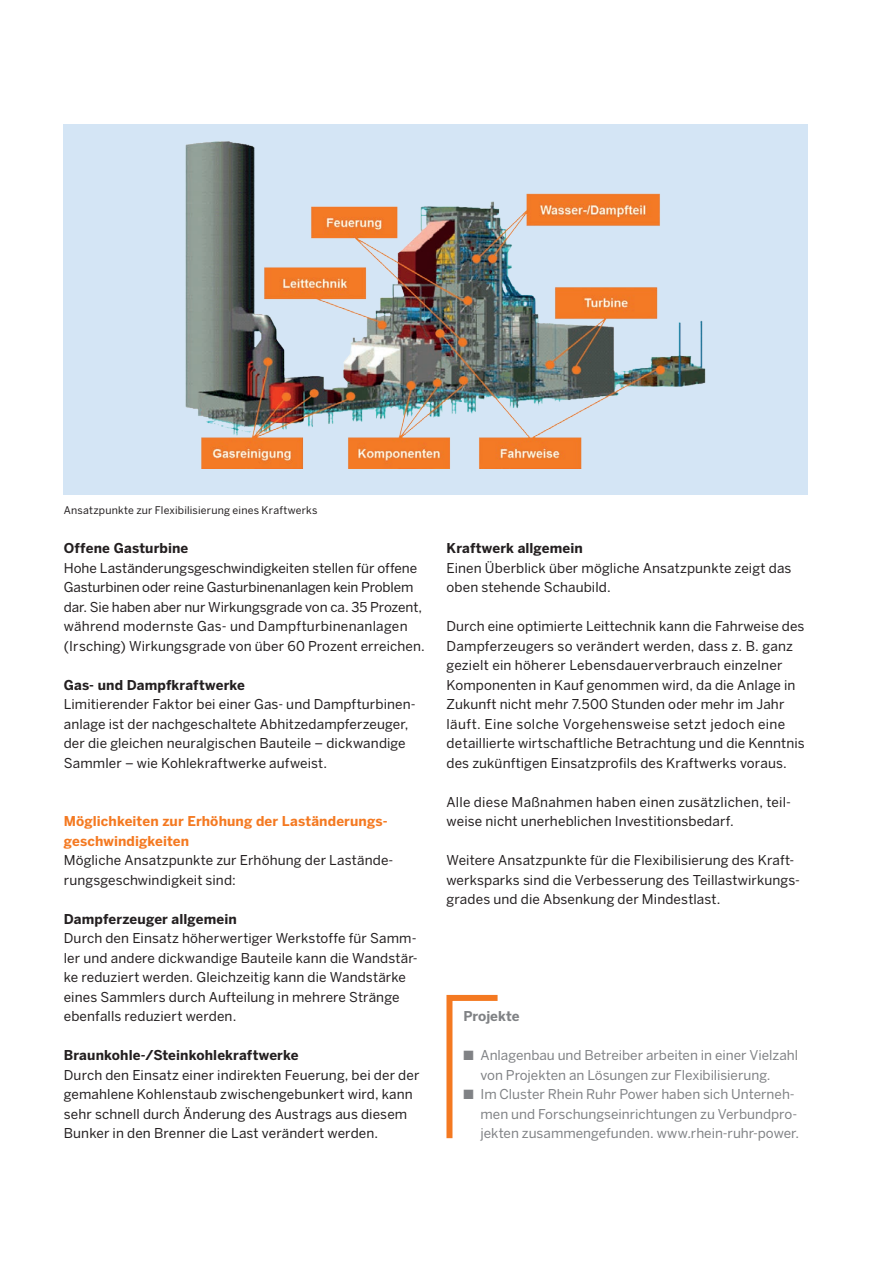
<style>
.page{position:relative;width:893px;height:1263px;background:#fff}
.page>*{position:absolute;margin:0;border:0;box-sizing:border-box;transform-origin:0 0}
.t1{font:13.5px/19.5px "Benton Sans";letter-spacing:.01em;color:#231f20}
.t2{font:13.5px/19.5px "Benton Sans";color:#808285}
.t3{font:700 13.5px "Benton Sans";letter-spacing:.01em;color:#231f20}
.t4{font:700 13.5px/19.5px "Benton Sans";letter-spacing:.01em;color:#f47921}
.t5{font:700 13.5px "Benton Sans";letter-spacing:-.005em;color:#808285}
.t6{font:10.5px "Benton Sans";letter-spacing:.015em;color:#231f20}
</style>
<div class="page">
<svg style="left:446px;top:994px;width:52px;height:145px"></svg>
<div style="left:64px;top:124px;width:744px;height:371px;background:#d4e5f5"></div>
<img style="left:185px;top:141px;width:521px;height:328px">
<p class="t6" style="left:64px;top:504px;width:255px">Ansatzpunkte zur Flexibilisierung eines Kraftwerks</p>
<p class="t3" style="left:64px;top:540px;width:126px">Offene Gasturbine</p>
<p class="t1" style="left:64px;top:558px;width:363px">Hohe Laständerungsgeschwindigkeiten stellen für offene Gasturbinen oder reine Gasturbinenanlagen kein Problem dar. Sie haben aber nur Wirkungsgrade von ca. 35 Prozent, während modernste Gas- und Dampfturbinenanlagen (Irsching) Wirkungsgrade von über 60 Prozent erreichen.</p>
<p class="t3" style="left:64px;top:677px;width:183px">Gas- und Dampfkraftwerke</p>
<p class="t1" style="left:64px;top:694px;width:353px">Limitierender Faktor bei einer Gas- und Dampfturbinen&shy;anlage ist der nachgeschaltete Abhitzedampferzeuger, der die gleichen neuralgischen Bauteile – dickwandige Sammler – wie Kohlekraftwerke aufweist.</p>
<p class="t4" style="left:64px;top:811px;width:325px">Möglichkeiten zur Erhöhung der Laständerungs&shy;geschwindigkeiten</p>
<p class="t1" style="left:64px;top:850px;width:331px">Mögliche Ansatzpunkte zur Erhöhung der Lastände&shy;rungsgeschwindigkeit sind:</p>
<p class="t3" style="left:64px;top:910px;width:175px">Dampferzeuger allgemein</p>
<p class="t1" style="left:64px;top:928px;width:355px">Durch den Einsatz höherwertiger Werkstoffe für Samm&shy;ler und andere dickwandige Bauteile kann die Wandstär&shy;ke reduziert werden. Gleichzeitig kann die Wandstärke eines Sammlers durch Aufteilung in mehrere Stränge ebenfalls reduziert werden.</p>
<p class="t3" style="left:64px;top:1047px;width:236px">Braunkohle-/Steinkohlekraftwerke</p>
<p class="t1" style="left:64px;top:1065px;width:357px">Durch den Einsatz einer indirekten Feuerung, bei der der gemahlene Kohlenstaub zwischengebunkert wird, kann sehr schnell durch Änderung des Austrags aus diesem Bunker in den Brenner die Last verändert werden.</p>
<p class="t3" style="left:446px;top:540px;width:138px">Kraftwerk allgemein</p>
<p class="t1" style="left:446px;top:558px;width:346px">Einen Überblick über mögliche Ansatzpunkte zeigt das oben stehende Schaubild.</p>
<p class="t1" style="left:446px;top:616px;width:360px">Durch eine optimierte Leittechnik kann die Fahrweise des Dampferzeugers so verändert werden, dass z. B. ganz gezielt ein höherer Lebensdauerverbrauch einzelner Komponenten in Kauf genommen wird, da die Anlage in Zukunft nicht mehr 7.500 Stunden oder mehr im Jahr läuft. Eine solche Vorgehensweise setzt jedoch eine detaillierte wirtschaftliche Betrachtung und die Kenntnis des zukünftigen Einsatzprofils des Kraftwerks voraus.</p>
<p class="t1" style="left:446px;top:792px;width:346px">Alle diese Maßnahmen haben einen zusätzlichen, teil&shy;weise nicht unerheblichen Investitionsbedarf.</p>
<p class="t1" style="left:446px;top:850px;width:355px">Weitere Ansatzpunkte für die Flexibilisierung des Kraft&shy;werksparks sind die Verbesserung des Teillastwirkungs&shy;grades und die Absenkung der Mindestlast.</p>
<p class="t5" style="left:463px;top:1008px;width:58px">Projekte</p>
<p class="t2" style="left:480px;top:1045px;width:319px;text-indent:-17px">■ Anlagenbau und Betreiber arbeiten in einer Vielzahl von Projekten an Lösungen zur Flexibilisierung.</p>
<p class="t2" style="left:480px;top:1084px;width:320px;text-indent:-17px">■ Im Cluster Rhein Ruhr Power haben sich Unterneh&shy;men und Forschungseinrichtungen zu Verbundpro&shy;jekten zusammengefunden. www.rhein-ruhr-power.</p>
</div>
